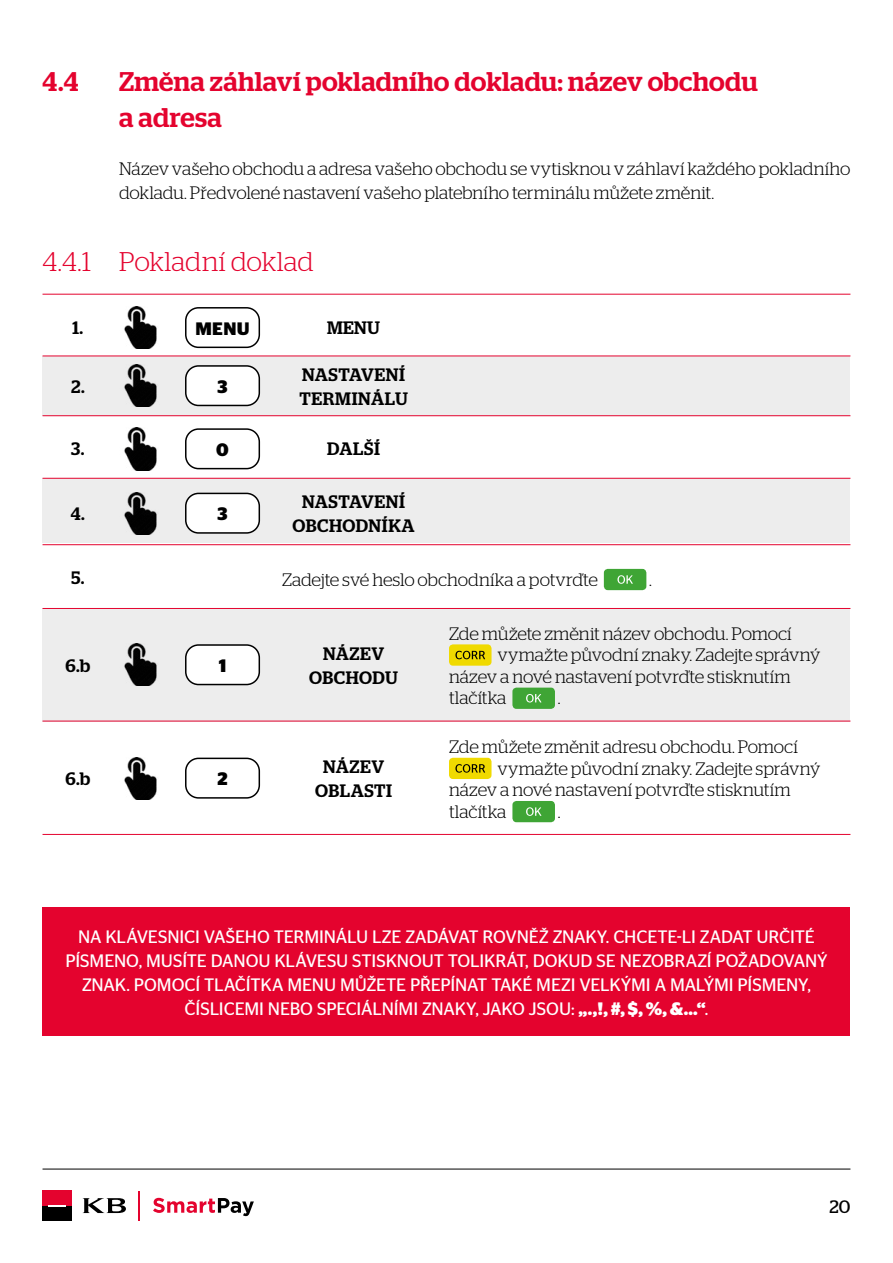
<style>
.page{position:relative;width:893px;height:1263px;background:#fff}
.page>*{position:absolute;margin:0;border:0;box-sizing:border-box;transform-origin:0 0}
.t1{font:500 27px/36px "Stag";letter-spacing:.01em;color:#e4032e}
.t2{font:300 27px "Stag";letter-spacing:-.005em;color:#e4032e}
.t3{font:300 18px/24px "Stag";letter-spacing:-.005em;color:#000}
.t4{font:18px/24px "Stag Sans";letter-spacing:-.01em;color:#fff;text-align:center}
.t5{font:500 18px/24px "Stag";letter-spacing:.03em;color:#000;text-align:center}
.t6{font:700 18px "Stag Sans";color:#000}
.t7{font:18px "Stag";color:#000}
.s1{font-weight:700}
</style>
<div class="page">
<svg style="left:83px;top:1198px;width:43px;height:15px"></svg>
<div style="left:43px;top:1191px;width:29px;height:15px;background:#e4032e"></div>
<div style="left:43px;top:1205px;width:29px;height:15px;background:#000"></div>
<svg style="left:49px;top:1205px;width:17px;height:2px"></svg>
<svg style="left:153px;top:1198px;width:101px;height:18px"></svg>
<hr style="left:138px;top:1191px;width:2px;height:29px;background:#e4032e">
<hr style="left:43px;top:1169px;width:807px;height:1px;background:#000">
<div style="left:43px;top:907px;width:807px;height:128px;background:#e4032e"></div>
<div style="left:43px;top:608px;width:807px;height:113px;background:#ededed"></div>
<div style="left:449px;top:644px;width:42px;height:22px;background:#f0da00;border-radius:4px"></div>
<svg style="left:455px;top:651px;width:30px;height:8px"></svg>
<div style="left:512px;top:688px;width:43px;height:21px;background:#3fa535;border-radius:4px"></div>
<svg style="left:526px;top:694px;width:15px;height:8px"></svg>
<div style="left:449px;top:758px;width:42px;height:21px;background:#f0da00;border-radius:4px"></div>
<svg style="left:455px;top:764px;width:30px;height:9px"></svg>
<div style="left:512px;top:801px;width:43px;height:21px;background:#3fa535;border-radius:4px"></div>
<svg style="left:526px;top:807px;width:15px;height:9px"></svg>
<div style="left:604px;top:569px;width:42px;height:21px;background:#3fa535;border-radius:4px"></div>
<svg style="left:617px;top:575px;width:16px;height:9px"></svg>
<div style="left:43px;top:356px;width:807px;height:60px;background:#ededed"></div>
<div style="left:43px;top:479px;width:807px;height:64px;background:#ededed"></div>
<hr style="left:43px;top:356px;width:807px;height:1px;background:#e4032e">
<hr style="left:43px;top:294px;width:807px;height:1px;background:#e4032e">
<hr style="left:43px;top:415px;width:807px;height:1px;background:#e4032e">
<hr style="left:43px;top:478px;width:807px;height:1px;background:#e4032e">
<hr style="left:43px;top:544px;width:807px;height:1px;background:#e4032e">
<hr style="left:43px;top:608px;width:807px;height:1px;background:#e4032e">
<hr style="left:43px;top:721px;width:807px;height:1px;background:#e4032e">
<hr style="left:43px;top:834px;width:807px;height:1px;background:#e4032e">
<img style="left:124px;top:307px;width:33px;height:42px">
<img style="left:124px;top:365px;width:33px;height:42px">
<img style="left:124px;top:492px;width:33px;height:42px">
<img style="left:124px;top:644px;width:33px;height:42px">
<img style="left:124px;top:757px;width:33px;height:42px">
<img style="left:124px;top:428px;width:33px;height:42px">
<div style="left:185px;top:307px;width:75px;height:41px;border:2px solid #000;border-radius:13px"></div>
<div style="left:186px;top:366px;width:73px;height:39px;background:#fff;border-radius:13px"></div>
<div style="left:185px;top:365px;width:75px;height:41px;border:2px solid #000;border-radius:13px"></div>
<div style="left:186px;top:493px;width:73px;height:40px;background:#fff;border-radius:13px"></div>
<div style="left:185px;top:493px;width:75px;height:41px;border:2px solid #000;border-radius:13px"></div>
<div style="left:186px;top:645px;width:73px;height:39px;background:#fff;border-radius:13px"></div>
<div style="left:185px;top:644px;width:75px;height:41px;border:2px solid #000;border-radius:13px"></div>
<div style="left:185px;top:758px;width:75px;height:41px;border:2px solid #000;border-radius:13px"></div>
<div style="left:185px;top:428px;width:75px;height:41px;border:2px solid #000;border-radius:13px"></div>
<h1 class="t1" style="left:43px;top:63px;width:37px">4.4</h1>
<h1 class="t1" style="left:119px;top:63px;width:640px">Změna záhlaví pokladního dokladu: název obchodu a adresa</h1>
<p class="t3" style="left:119px;top:156px;width:733px">Název vašeho obchodu a adresa vašeho obchodu se vytisknou v záhlaví každého pokladního dokladu. Předvolené nastavení vašeho platebního terminálu můžete změnit.</p>
<h1 class="t2" style="left:43px;top:246px;width:273px">4.4.1 Pokladní doklad</h1>
<p class="t5" style="left:72px;top:315px;width:12px">1.</p>
<p class="t5" style="left:71px;top:374px;width:15px">2.</p>
<p class="t6" style="left:195px;top:315px;width:56px">MENU</p>
<p class="t5" style="left:327px;top:315px;width:55px">MENU</p>
<p class="t5" style="left:299px;top:362px;width:110px;text-align:left">NASTAVENÍ<br>TERMINÁLU</p>
<p class="t6" style="left:217px;top:373px;width:12px">3</p>
<p class="t5" style="left:71px;top:436px;width:15px">3.</p>
<p class="t6" style="left:216px;top:436px;width:14px">0</p>
<p class="t5" style="left:327px;top:436px;width:54px">DALŠÍ</p>
<p class="t5" style="left:71px;top:502px;width:16px">4.</p>
<p class="t6" style="left:217px;top:501px;width:12px">3</p>
<p class="t5" style="left:292px;top:490px;width:124px">NASTAVENÍ<br>OBCHODNÍKA</p>
<p class="t5" style="left:71px;top:565px;width:15px">5.</p>
<p class="t3" style="left:282px;top:567px;width:317px">Zadejte své heslo obchodníka a potvrďte</p>
<p class="t3" style="left:649px;top:567px;width:4px">.</p>
<p class="t5" style="left:65px;top:653px;width:26px">6.b</p>
<p class="t5" style="left:65px;top:767px;width:26px">6.b</p>
<p class="t6" style="left:219px;top:652px;width:9px">1</p>
<p class="t6" style="left:217px;top:766px;width:12px">2</p>
<p class="t5" style="left:309px;top:641px;width:90px">NÁZEV<br>OBCHODU</p>
<p class="t5" style="left:315px;top:755px;width:78px">NÁZEV<br>OBLASTI</p>
<p class="t3" style="left:449px;top:621px;width:344px">Zde můžete změnit název obchodu. Pomocí</p>
<p class="t3" style="left:497px;top:643px;width:325px">vymažte původní znaky. Zadejte správný</p>
<p class="t3" style="left:449px;top:664px;width:343px">název a nové nastavení potvrďte stisknutím</p>
<p class="t3" style="left:449px;top:686px;width:59px">tlačítka</p>
<p class="t3" style="left:558px;top:686px;width:4px">.</p>
<p class="t3" style="left:449px;top:734px;width:350px">Zde můžete změnit adresu obchodu. Pomocí</p>
<p class="t3" style="left:497px;top:756px;width:325px">vymažte původní znaky. Zadejte správný</p>
<p class="t3" style="left:449px;top:777px;width:343px">název a nové nastavení potvrďte stisknutím</p>
<p class="t3" style="left:449px;top:799px;width:59px">tlačítka</p>
<p class="t3" style="left:558px;top:799px;width:4px">.</p>
<p class="t4" style="left:65px;top:923px;width:764px">NA KLÁVESNICI VAŠEHO TERMINÁLU LZE ZADÁVAT ROVNĚŽ ZNAKY. CHCETE-LI ZADAT URČITÉ PÍSMENO, MUSÍTE DANOU KLÁVESU STISKNOUT TOLIKRÁT, DOKUD SE NEZOBRAZÍ POŽADOVANÝ ZNAK. POMOCÍ TLAČÍTKA MENU MŮŽETE PŘEPÍNAT TAKÉ MEZI VELKÝMI A MALÝMI PÍSMENY, ČÍSLICEMI NEBO SPECIÁLNÍMI ZNAKY, JAKO JSOU: <span class="s1">„.,!, #, $, %, &amp;…“</span>.</p>
<p class="t7" style="left:829px;top:1196px;width:22px">20</p>
</div>
